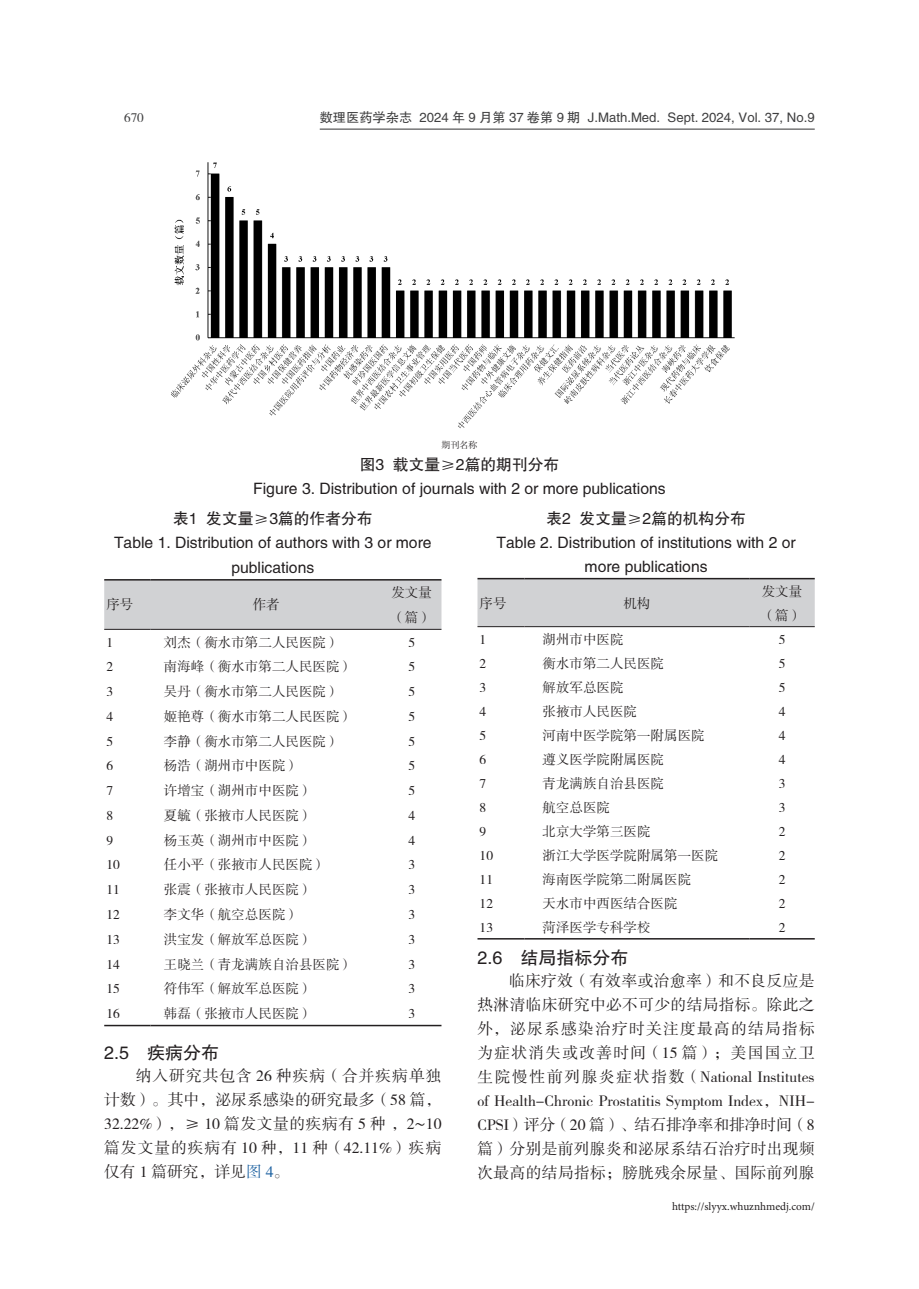
<style>
.page{position:relative;width:919px;height:1289px;background:#fff}
.page>*{position:absolute;margin:0;border:0;box-sizing:border-box;transform-origin:0 0}
._13_正文二级标题{font:18px "FZHTK GBK1 0";color:#231f20}
._11_正文{font:15.75px/24px "FZSSK GBK1 0";letter-spacing:.02em;color:#231f20;text-align:justify}
._15_图表名{font:15.75px/24.8px "FZHTK GBK1 0";color:#231f20;text-align:center}
._15_1_图表内容{font:13.5px "FZSSK GBK1 0";color:#231f20}
.t1{font:13.2px "FZHTK GBK1 0";color:#3e3e3f}
.t2{font:13.2px "FZSSK GBK1 0";color:#3e3e3f}
.t3{font:11.25px "Minion Pro";color:#231f20}
._15_1_图表内容-2{font:9px "FZSSK GBK1 0";color:#231f20}
.s1{font-family:"Cambria Math"}
.s2{color:#175d9e}
</style>
<div class="page">
<hr style="left:320px;top:129px;width:494px;height:1px;background:#3e3e3f">
<img style="left:171px;top:162px;width:564px;height:267px">
<div style="left:104px;top:580px;width:337px;height:49px;background:#d1d2d4"></div>
<hr style="left:104px;top:1024px;width:46px;height:2px;background:#231f20">
<hr style="left:150px;top:1024px;width:232px;height:2px;background:#231f20">
<hr style="left:382px;top:1024px;width:59px;height:2px;background:#231f20">
<hr style="left:104px;top:579px;width:46px;height:1px;background:#231f20">
<hr style="left:150px;top:579px;width:232px;height:1px;background:#231f20">
<hr style="left:382px;top:579px;width:59px;height:1px;background:#231f20">
<hr style="left:104px;top:629px;width:46px;height:1px;background:#231f20">
<hr style="left:150px;top:629px;width:232px;height:1px;background:#231f20">
<hr style="left:382px;top:629px;width:59px;height:1px;background:#231f20">
<div style="left:477px;top:579px;width:337px;height:47px;background:#d1d2d4"></div>
<hr style="left:477px;top:938px;width:47px;height:1px;background:#231f20">
<hr style="left:524px;top:938px;width:225px;height:1px;background:#231f20">
<hr style="left:749px;top:938px;width:65px;height:1px;background:#231f20">
<hr style="left:477px;top:578px;width:47px;height:1px;background:#231f20">
<hr style="left:524px;top:578px;width:225px;height:1px;background:#231f20">
<hr style="left:749px;top:578px;width:65px;height:1px;background:#231f20">
<hr style="left:477px;top:626px;width:47px;height:1px;background:#231f20">
<hr style="left:524px;top:626px;width:225px;height:1px;background:#231f20">
<hr style="left:749px;top:626px;width:65px;height:1px;background:#231f20">
<p class="t2" style="left:124px;top:111px;width:21px">670</p>
<p class="t1" style="left:320px;top:111px;width:496px">数理医药学杂志 2024 年 9 月第 37 卷第 9 期 J.Math.Med. Sept. 2024, Vol. 37, No.9</p>
<p class="_15_1_图表内容-2" style="left:441px;top:440px;width:37px">期刊名称</p>
<p class="_15_图表名" style="left:359px;top:452px;width:201px">图3 载文量≥2篇的期刊分布</p>
<p class="_15_图表名" style="left:253px;top:476px;width:414px">Figure 3. Distribution of journals with 2 or more publications</p>
<p class="_15_图表名" style="left:173px;top:506px;width:201px">表1 发文量≥3篇的作者分布</p>
<p class="_15_图表名" style="left:114px;top:530px;width:319px">Table 1. Distribution of authors with 3 or more publications</p>
<p class="_15_1_图表内容" style="left:106px;top:597px;width:28px">序号</p>
<p class="_15_1_图表内容" style="left:253px;top:597px;width:28px">作者</p>
<p class="_15_1_图表内容" style="left:391px;top:585px;width:42px">发文量</p>
<p class="_15_1_图表内容" style="left:391px;top:610px;width:42px">（篇）</p>
<p class="_15_1_图表内容" style="left:106px;top:635px;width:8px">1</p>
<p class="_15_1_图表内容" style="left:164px;top:635px;width:177px">刘杰（衡水市第二人民医院）</p>
<p class="_15_1_图表内容" style="left:408px;top:635px;width:8px">5</p>
<p class="_15_1_图表内容" style="left:106px;top:659px;width:8px">2</p>
<p class="_15_1_图表内容" style="left:164px;top:659px;width:190px">南海峰（衡水市第二人民医院）</p>
<p class="_15_1_图表内容" style="left:408px;top:659px;width:8px">5</p>
<p class="_15_1_图表内容" style="left:106px;top:684px;width:8px">3</p>
<p class="_15_1_图表内容" style="left:164px;top:684px;width:177px">吴丹（衡水市第二人民医院）</p>
<p class="_15_1_图表内容" style="left:408px;top:684px;width:8px">5</p>
<p class="_15_1_图表内容" style="left:106px;top:709px;width:8px">4</p>
<p class="_15_1_图表内容" style="left:164px;top:709px;width:190px">姬艳尊（衡水市第二人民医院）</p>
<p class="_15_1_图表内容" style="left:408px;top:709px;width:8px">5</p>
<p class="_15_1_图表内容" style="left:106px;top:734px;width:8px">5</p>
<p class="_15_1_图表内容" style="left:164px;top:734px;width:177px">李静（衡水市第二人民医院）</p>
<p class="_15_1_图表内容" style="left:408px;top:734px;width:8px">5</p>
<p class="_15_1_图表内容" style="left:106px;top:758px;width:8px">6</p>
<p class="_15_1_图表内容" style="left:164px;top:758px;width:136px">杨浩（湖州市中医院）</p>
<p class="_15_1_图表内容" style="left:408px;top:758px;width:8px">5</p>
<p class="_15_1_图表内容" style="left:106px;top:783px;width:8px">7</p>
<p class="_15_1_图表内容" style="left:164px;top:783px;width:150px">许增宝（湖州市中医院）</p>
<p class="_15_1_图表内容" style="left:408px;top:783px;width:8px">5</p>
<p class="_15_1_图表内容" style="left:106px;top:808px;width:8px">8</p>
<p class="_15_1_图表内容" style="left:164px;top:808px;width:150px">夏毓（张掖市人民医院）</p>
<p class="_15_1_图表内容" style="left:408px;top:808px;width:8px">4</p>
<p class="_15_1_图表内容" style="left:106px;top:833px;width:8px">9</p>
<p class="_15_1_图表内容" style="left:164px;top:833px;width:150px">杨玉英（湖州市中医院）</p>
<p class="_15_1_图表内容" style="left:408px;top:833px;width:8px">4</p>
<p class="_15_1_图表内容" style="left:106px;top:857px;width:15px">10</p>
<p class="_15_1_图表内容" style="left:164px;top:857px;width:163px">任小平（张掖市人民医院）</p>
<p class="_15_1_图表内容" style="left:408px;top:857px;width:8px">3</p>
<p class="_15_1_图表内容" style="left:106px;top:882px;width:15px">11</p>
<p class="_15_1_图表内容" style="left:164px;top:882px;width:150px">张震（张掖市人民医院）</p>
<p class="_15_1_图表内容" style="left:408px;top:882px;width:8px">3</p>
<p class="_15_1_图表内容" style="left:106px;top:907px;width:15px">12</p>
<p class="_15_1_图表内容" style="left:164px;top:907px;width:136px">李文华（航空总医院）</p>
<p class="_15_1_图表内容" style="left:408px;top:907px;width:8px">3</p>
<p class="_15_1_图表内容" style="left:106px;top:932px;width:15px">13</p>
<p class="_15_1_图表内容" style="left:164px;top:932px;width:150px">洪宝发（解放军总医院）</p>
<p class="_15_1_图表内容" style="left:408px;top:932px;width:8px">3</p>
<p class="_15_1_图表内容" style="left:106px;top:956px;width:15px">14</p>
<p class="_15_1_图表内容" style="left:164px;top:956px;width:190px">王晓兰（青龙满族自治县医院）</p>
<p class="_15_1_图表内容" style="left:408px;top:956px;width:8px">3</p>
<p class="_15_1_图表内容" style="left:106px;top:981px;width:15px">15</p>
<p class="_15_1_图表内容" style="left:164px;top:981px;width:150px">符伟军（解放军总医院）</p>
<p class="_15_1_图表内容" style="left:408px;top:981px;width:8px">3</p>
<p class="_15_1_图表内容" style="left:106px;top:1006px;width:15px">16</p>
<p class="_15_1_图表内容" style="left:164px;top:1006px;width:150px">韩磊（张掖市人民医院）</p>
<p class="_15_1_图表内容" style="left:408px;top:1006px;width:8px">3</p>
<p class="_13_正文二级标题" style="left:104px;top:1042px;width:116px">2.5 疾病分布</p>
<p class="_11_正文" style="left:104px;top:1064px;width:339px;text-indent:32px">纳入研究共包含 26 种疾病（合并疾病单独计数）。其中，泌尿系感染的研究最多（58 篇，32.22%），≥ 10 篇发文量的疾病有 5 种 ，2<span class="s1">~</span>10篇发文量的疾病有 10 种，11 种（42.11%）疾病仅有 1 篇研究，详见<span class="s2">图 4</span>。</p>
<p class="_15_图表名" style="left:546px;top:506px;width:201px">表2 发文量≥2篇的机构分布</p>
<p class="_15_图表名" style="left:496px;top:531px;width:301px;line-height:24px">Table 2. Distribution of institutions with 2 or more publications</p>
<p class="_15_1_图表内容" style="left:479px;top:596px;width:28px">序号</p>
<p class="_15_1_图表内容" style="left:623px;top:596px;width:28px">机构</p>
<p class="_15_1_图表内容" style="left:761px;top:584px;width:42px">发文量</p>
<p class="_15_1_图表内容" style="left:761px;top:608px;width:42px">（篇）</p>
<p class="_15_1_图表内容" style="left:479px;top:632px;width:8px">1</p>
<p class="_15_1_图表内容" style="left:542px;top:632px;width:82px">湖州市中医院</p>
<p class="_15_1_图表内容" style="left:778px;top:632px;width:8px">5</p>
<p class="_15_1_图表内容" style="left:479px;top:656px;width:8px">2</p>
<p class="_15_1_图表内容" style="left:542px;top:656px;width:123px">衡水市第二人民医院</p>
<p class="_15_1_图表内容" style="left:778px;top:656px;width:8px">5</p>
<p class="_15_1_图表内容" style="left:479px;top:680px;width:8px">3</p>
<p class="_15_1_图表内容" style="left:542px;top:680px;width:82px">解放军总医院</p>
<p class="_15_1_图表内容" style="left:778px;top:680px;width:8px">5</p>
<p class="_15_1_图表内容" style="left:479px;top:704px;width:8px">4</p>
<p class="_15_1_图表内容" style="left:542px;top:704px;width:96px">张掖市人民医院</p>
<p class="_15_1_图表内容" style="left:778px;top:704px;width:8px">4</p>
<p class="_15_1_图表内容" style="left:479px;top:728px;width:8px">5</p>
<p class="_15_1_图表内容" style="left:542px;top:728px;width:163px">河南中医学院第一附属医院</p>
<p class="_15_1_图表内容" style="left:778px;top:728px;width:8px">4</p>
<p class="_15_1_图表内容" style="left:479px;top:752px;width:8px">6</p>
<p class="_15_1_图表内容" style="left:542px;top:752px;width:123px">遵义医学院附属医院</p>
<p class="_15_1_图表内容" style="left:778px;top:752px;width:8px">4</p>
<p class="_15_1_图表内容" style="left:479px;top:776px;width:8px">7</p>
<p class="_15_1_图表内容" style="left:542px;top:776px;width:123px">青龙满族自治县医院</p>
<p class="_15_1_图表内容" style="left:778px;top:776px;width:8px">3</p>
<p class="_15_1_图表内容" style="left:479px;top:800px;width:8px">8</p>
<p class="_15_1_图表内容" style="left:542px;top:800px;width:69px">航空总医院</p>
<p class="_15_1_图表内容" style="left:778px;top:800px;width:8px">3</p>
<p class="_15_1_图表内容" style="left:479px;top:824px;width:8px">9</p>
<p class="_15_1_图表内容" style="left:542px;top:824px;width:109px">北京大学第三医院</p>
<p class="_15_1_图表内容" style="left:778px;top:824px;width:8px">2</p>
<p class="_15_1_图表内容" style="left:479px;top:848px;width:15px">10</p>
<p class="_15_1_图表内容" style="left:542px;top:848px;width:177px">浙江大学医学院附属第一医院</p>
<p class="_15_1_图表内容" style="left:778px;top:848px;width:8px">2</p>
<p class="_15_1_图表内容" style="left:479px;top:872px;width:15px">11</p>
<p class="_15_1_图表内容" style="left:542px;top:872px;width:150px">海南医学院第二附属医院</p>
<p class="_15_1_图表内容" style="left:778px;top:872px;width:8px">2</p>
<p class="_15_1_图表内容" style="left:479px;top:896px;width:15px">12</p>
<p class="_15_1_图表内容" style="left:542px;top:896px;width:136px">天水市中西医结合医院</p>
<p class="_15_1_图表内容" style="left:778px;top:896px;width:8px">2</p>
<p class="_15_1_图表内容" style="left:479px;top:920px;width:15px">13</p>
<p class="_15_1_图表内容" style="left:542px;top:920px;width:109px">菏泽医学专科学校</p>
<p class="_15_1_图表内容" style="left:778px;top:920px;width:8px">2</p>
<p class="_13_正文二级标题" style="left:477px;top:947px;width:152px">2.6 结局指标分布</p>
<p class="_11_正文" style="left:477px;top:969px;width:339px;text-indent:32px">临床疗效（有效率或治愈率）和不良反应是热淋清临床研究中必不可少的结局指标。除此之外，泌尿系感染治疗时关注度最高的结局指标为症状消失或改善时间（15 篇）；美国国立卫生院慢性前列腺炎症状指数（National Institutes of Health-Chronic Prostatitis Symptom Index，NIH-CPSI）评分（20 篇）、结石排净率和排净时间（8篇）分别是前列腺炎和泌尿系结石治疗时出现频次最高的结局指标；膀胱残余尿量、国际前列腺</p>
<p class="t3" style="left:672px;top:1198px;width:144px">https://slyyx.whuznhmedj.com/</p>
</div>
